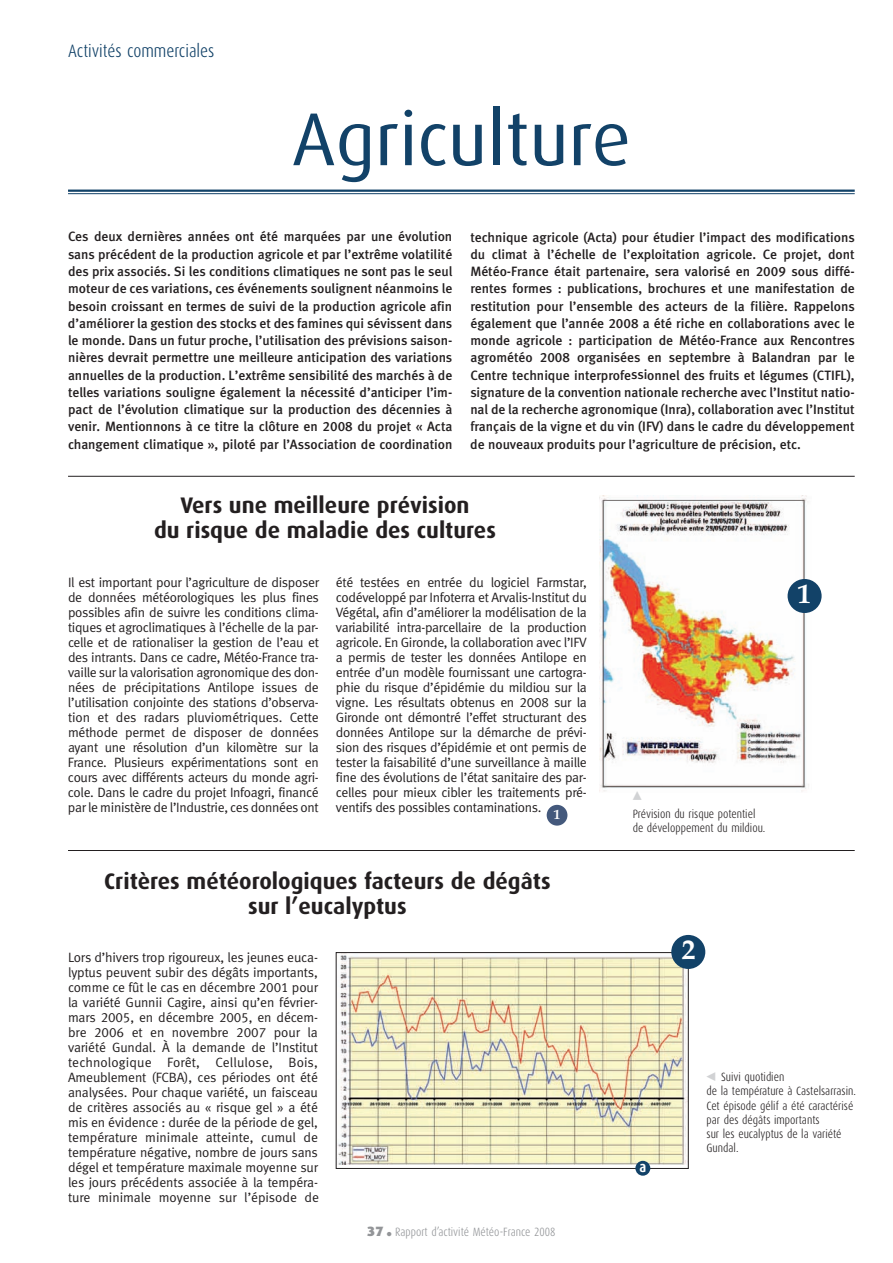
<style>
.page{position:relative;width:893px;height:1263px;background:#fff}
.page>*{position:absolute;margin:0;border:0;box-sizing:border-box;transform-origin:0 0}
.t1{font:75px "Dax";color:#124268}
.t2{font:700 27px "Book Antiqua";color:#fff}
.t3{font:700 22.5px/25.5px "Dax";color:#231f20;text-align:center}
.t4{font:300 18px "Dax Condensed";color:#124268}
.t5{font:700 15px "Dax Condensed";color:#fff}
.t6{font:13.5px/15px "Meta Normal LF";letter-spacing:-.02em;color:#231f20;text-align:justify}
.t7{font:13.5px/17.2px "Meta Medium LF";color:#231f20;text-align:justify}
.t8{font:700 13.5px "Book Antiqua";color:#fff}
.t9{font:300 12px/14.2px "Dax Condensed";color:#231f20}
.t10{font:300 12px "Dax Condensed";color:#939598}
.s1{font-family:"Dax";font-weight:900;font-size:13.5px}
.s2{font-family:"Dax";font-weight:900;font-size:18px}
</style>
<div class="page">
<hr style="left:68px;top:190px;width:787px;height:2px;background:#124268">
<hr style="left:68px;top:193px;width:787px;height:1px;background:#124268">
<hr style="left:68px;top:476px;width:787px;height:1px;background:#231f20">
<img style="left:600px;top:495px;width:210px;height:297px">
<div style="left:788px;top:579px;width:34px;height:34px;background:#124268;border-radius:50%"></div>
<hr style="left:68px;top:850px;width:787px;height:1px;background:#231f20">
<img style="left:338px;top:955px;width:348px;height:209px">
<div style="left:336px;top:952px;width:352px;height:217px;border:1px solid #231f20"></div>
<div style="left:671px;top:935px;width:34px;height:34px;background:#124268;border-radius:50%"></div>
<div style="left:635px;top:1161px;width:15px;height:15px;background:#124268;border-radius:50%"></div>
<div style="left:547px;top:805px;width:20px;height:21px;background:#44597c;border-radius:50%"></div>
<h3 class="t4" style="left:68px;top:40px;width:148px">Activités commerciales</h3>
<h1 class="t1" style="left:292px;top:97px;width:341px">Agriculture</h1>
<p class="t7" style="left:68px;top:229px;width:386px">Ces deux dernières années ont été marquées par une évolution sans précédent de la production agricole et par l’extrême volatilité des prix associés. Si les conditions climatiques ne sont pas le seul moteur de ces variations, ces événements soulignent néanmoins le besoin croissant en termes de suivi de la production agricole afin d’améliorer la gestion des stocks et des famines qui sévissent dans le monde. Dans un futur proche, l’utilisation des prévisions saison&shy;nières devrait permettre une meilleure anticipation des variations annuelles de la production. L’extrême sensibilité des marchés à de telles variations souligne également la nécessité d’anticiper l’im&shy;pact de l’évolution climatique sur la production des décennies à venir. Mentionnons à ce titre la clôture en 2008 du projet « Acta changement climatique », piloté par l’Association de coordination</p>
<p class="t7" style="left:470px;top:229px;width:386px">technique agricole (Acta) pour étudier l’impact des modifications du climat à l’échelle de l’exploitation agricole. Ce projet, dont Météo-France était partenaire, sera valorisé en 2009 sous diffé&shy;rentes formes : publications, brochures et une manifestation de restitution pour l’ensemble des acteurs de la filière. Rappelons également que l’année 2008 a été riche en collaborations avec le monde agricole : participation de Météo-France aux Rencontres agrométéo 2008 organisées en septembre à Balandran par le Centre technique interprofessionnel des fruits et légumes (CTIFL), signature de la convention nationale recherche avec l’Institut natio&shy;nal de la recherche agronomique (Inra), collaboration avec l’Institut français de la vigne et du vin (IFV) dans le cadre du développement de nouveaux produits pour l’agriculture de précision, etc.</p>
<h3 class="t3" style="left:154px;top:492px;width:343px">Vers une meilleure prévision<br>du risque de maladie des cultures</h3>
<p class="t6" style="left:68px;top:576px;width:252px">Il est important pour l’agriculture de disposer de données météorologiques les plus fines possibles afin de suivre les conditions clima&shy;tiques et agroclimatiques à l’échelle de la par&shy;celle et de rationaliser la gestion de l’eau et des intrants. Dans ce cadre, Météo-France tra&shy;vaille sur la valorisation agronomique des don&shy;nées de précipitations Antilope issues de l’utilisation conjointe des stations d’observa&shy;tion et des radars pluviométriques. Cette méthode permet de disposer de données ayant une résolution d’un kilomètre sur la France. Plusieurs expérimentations sont en cours avec différents acteurs du monde agri&shy;cole. Dans le cadre du projet Infoagri, financé par le ministère de l’Industrie, ces données ont</p>
<p class="t6" style="left:336px;top:576px;width:252px">été testées en entrée du logiciel Farmstar, codéveloppé par Infoterra et Arvalis-Institut du Végétal, afin d’améliorer la modélisation de la variabilité intra-parcellaire de la production agricole. En Gironde, la collaboration avec l’IFV a permis de tester les données Antilope en entrée d’un modèle fournissant une cartogra&shy;phie du risque d’épidémie du mildiou sur la vigne. Les résultats obtenus en 2008 sur la Gironde ont démontré l’effet structurant des données Antilope sur la démarche de prévi&shy;sion des risques d’épidémie et ont permis de tester la faisabilité d’une surveillance à maille fine des évolutions de l’état sanitaire des par&shy;celles pour mieux cibler les traitements pré&shy;ventifs des possibles contaminations.</p>
<h2 class="t2" style="left:798px;top:578px;width:15px">1</h2>
<p class="t9" style="left:633px;top:806px;width:134px">Prévision du risque potentiel de développement du mildiou.</p>
<p class="t8" style="left:554px;top:807px;width:8px">1</p>
<h3 class="t3" style="left:104px;top:868px;width:448px">Critères météorologiques facteurs de dégâts sur l’eucalyptus</h3>
<p class="t6" style="left:68px;top:951px;width:252px">Lors d’hivers trop rigoureux, les jeunes euca&shy;lyptus peuvent subir des dégâts importants, comme ce fût le cas en décembre 2001 pour la variété Gunnii Cagire, ainsi qu’en février&shy;mars 2005, en décembre 2005, en décem&shy;bre 2006 et en novembre 2007 pour la variété Gundal. À la demande de l’Institut technologique Forêt, Cellulose, Bois, Ameublement (FCBA), ces périodes ont été analysées. Pour chaque variété, un faisceau de critères associés au « risque gel » a été mis en évidence : durée de la période de gel, température minimale atteinte, cumul de température négative, nombre de jours sans dégel et température maximale moyenne sur les jours précédents associée à la tempéra&shy;ture minimale moyenne sur l’épisode de</p>
<p class="t10" style="left:367px;top:1225px;width:190px"><span class="s1">37</span> <span class="s2">.</span> Rapport d’activité Météo-France 2008</p>
<h2 class="t2" style="left:682px;top:934px;width:15px">2</h2>
<p class="t5" style="left:639px;top:1158px;width:8px">a</p>
<p class="t9" style="left:706px;top:1070px;width:151px;text-indent:15px">Suivi quotidien<br>de la température à Castelsarrasin.<br>Cet épisode gélif a été caractérisé par des dégâts importants<br>sur les eucalyptus de la variété<br>Gundal.</p>
</div>
